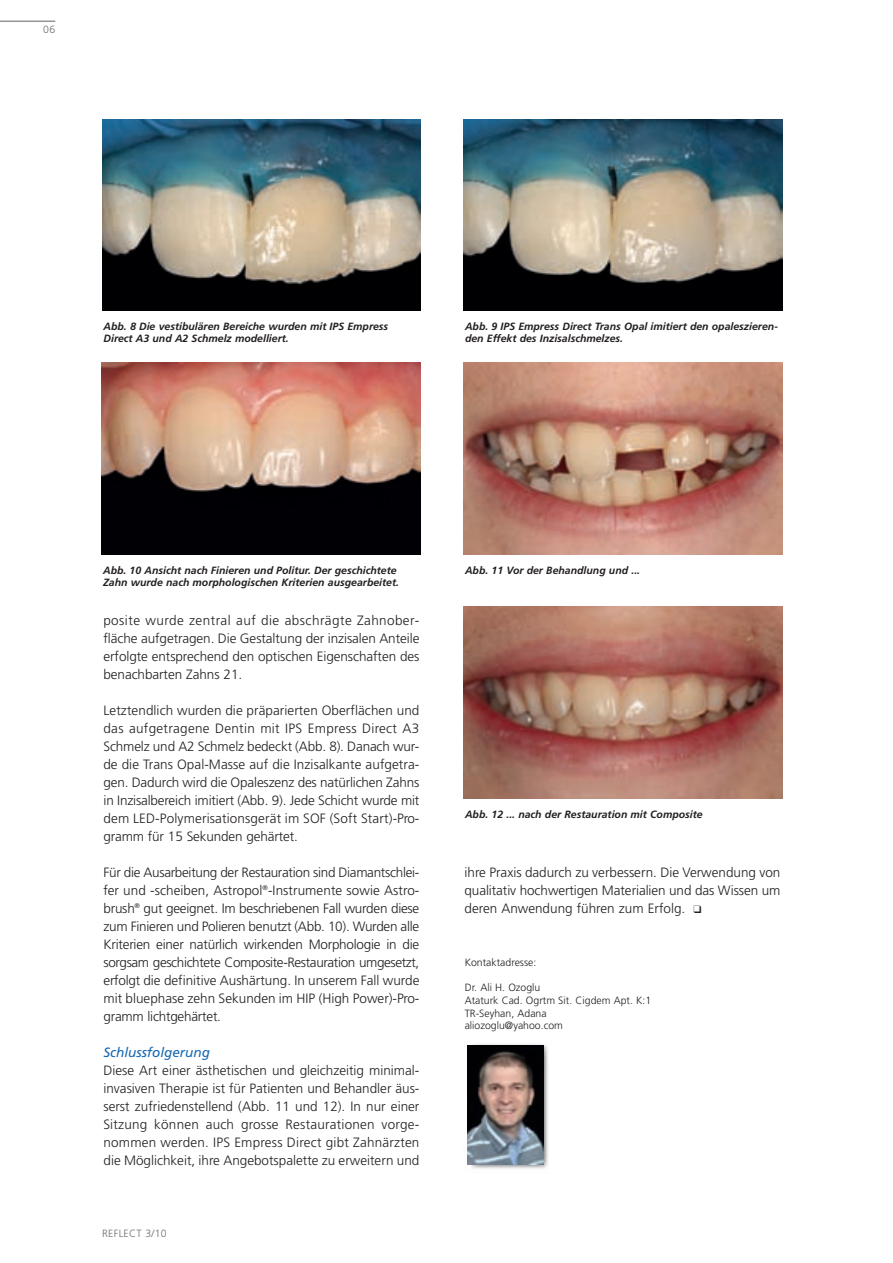
<style>
.page{position:relative;width:893px;height:1263px;background:#fff}
.page>*{position:absolute;margin:0;border:0;box-sizing:border-box;transform-origin:0 0}
.t1{font:300 13.5px/18px "Frutiger";color:#231f20;text-align:justify}
.t2{font:italic 700 10.5px/12px "Frutiger";color:#231f20}
.t3{font:300 10.5px/12.6px "Frutiger";color:#231f20}
.t4{font:300 10.5px "Frutiger";letter-spacing:.03em;color:#6c6d70}
.s1{font-weight:400;font-style:italic;color:#1768b4}
</style>
<div class="page">
<hr style="left:0;top:21px;width:55px;height:1px;background:#939598">
<img style="left:471px;top:1044px;width:77px;height:125px">
<img style="left:467px;top:1045px;width:77px;height:120px">
<img style="left:463px;top:119px;width:319px;height:191px">
<img style="left:102px;top:119px;width:319px;height:191px">
<img style="left:102px;top:363px;width:318px;height:191px">
<img style="left:463px;top:363px;width:319px;height:191px">
<img style="left:463px;top:607px;width:319px;height:191px">
<p class="t4" style="left:43px;top:26px;width:13px">06</p>
<p class="t2" style="left:104px;top:321px;width:286px">Abb. 8 Die vestibulären Bereiche wurden mit IPS Empress<br>Direct A3 und A2 Schmelz modelliert.</p>
<p class="t2" style="left:465px;top:321px;width:315px">Abb. 9 IPS Empress Direct Trans Opal imitiert den opaleszieren&shy;den Effekt des Inzisalschmelzes.</p>
<p class="t2" style="left:103px;top:565px;width:297px">Abb. 10 Ansicht nach Finieren und Politur. Der geschichtete<br>Zahn wurde nach morphologischen Kriterien ausgearbeitet.</p>
<p class="t2" style="left:465px;top:565px;width:177px">Abb. 11 Vor der Behandlung und ...</p>
<p class="t1" style="left:103px;top:612px;width:317px">posite wurde zentral auf die abschrägte Zahn ober - flä che aufgetragen. Die Gestaltung der inzisalen Anteile erfolgte entsprechend den optischen Eigen schaften des benachbarten Zahns 21.</p>
<p class="t1" style="left:103px;top:702px;width:317px">Letztendlich wurden die präparierten Oberflächen und das aufgetragene Dentin mit IPS Empress Direct A3<br>Schmelz und A2 Schmelz bedeckt (Abb. 8). Danach wur - de die Trans Opal-Masse auf die Inzisalkante aufgetra&shy;gen. Dadurch wird die Opaleszenz des natürlichen Zahns in Inzisalbereich imitiert (Abb. 9). Jede Schicht wurde mit dem LED-Polymerisationsgerät im SOF (Soft Start)-Pro - gramm für 15 Sekunden gehärtet.</p>
<p class="t1" style="left:103px;top:864px;width:317px">Für die Ausarbeitung der Restauration sind Diamantschlei - fer und -scheiben, Astropol<sup>®</sup>-Instrumente sowie Astro - brush<sup>®</sup> gut geeignet. Im beschriebenen Fall wurden diese zum Finieren und Polieren benutzt (Abb. 10). Wurden alle Kriterien einer natürlich wirkenden Morpho logie in die sorgsam geschichtete Composite-Restau ration umgesetzt, erfolgt die definitive Aushärtung. In unserem Fall wurde mit bluephase zehn Sekunden im HIP (High Power)-Pro - gramm lichtgehärtet.</p>
<p class="t1" style="left:103px;top:1044px;width:317px;text-align:left"><span class="s1">Schlussfolgerung<br></span>Diese Art einer ästhetischen und gleichzeitig minimal - invasiven Therapie ist für Patienten und Behandler äus&shy;serst zufriedenstellend (Abb. 11 und 12). In nur einer Sitzung können auch grosse Restaurationen vorge&shy;nommen werden. IPS Empress Direct gibt Zahnärzten die Möglichkeit, ihre Angebotspalette zu erweitern und</p>
<p class="t4" style="left:102px;top:1229px;width:66px">REFLECT 3/10</p>
<p class="t2" style="left:465px;top:809px;width:239px">Abb. 12 ... nach der Restauration mit Composite</p>
<p class="t1" style="left:464px;top:864px;width:317px">ihre Praxis dadurch zu verbessern. Die Verwendung von qualitativ hochwertigen Materialien und das Wissen um deren Anwendung führen zum Erfolg. ❑</p>
<p class="t3" style="left:465px;top:957px;width:73px">Kontaktadresse:</p>
<p class="t3" style="left:465px;top:982px;width:188px">Dr. Ali H. Ozoglu<br>Ataturk Cad. Ogrtm Sit. Cigdem Apt. K:1<br>TR-Seyhan, Adana<br>aliozoglu@yahoo.com</p>
</div>
